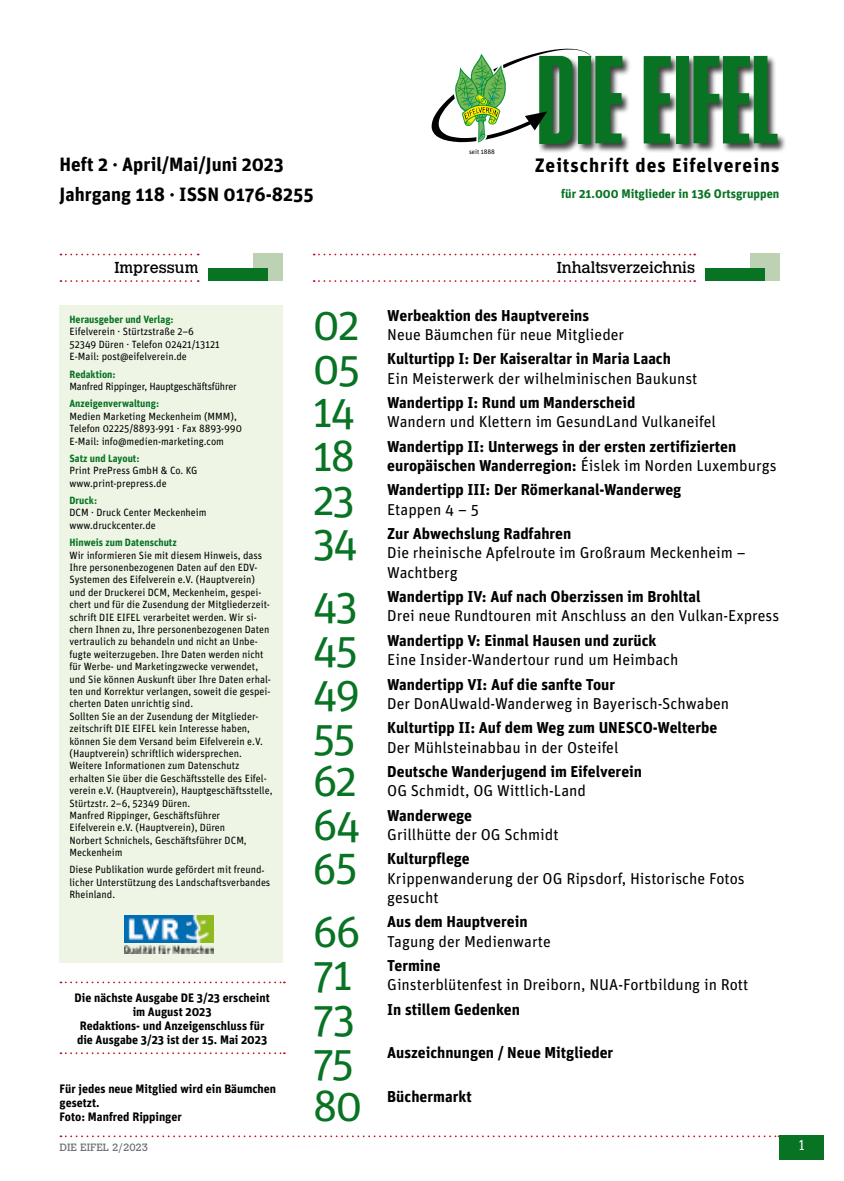
<style>
.page{position:relative;width:844px;height:1181px;background:#fff}
.page>*{position:absolute;margin:0;border:0;box-sizing:border-box;transform-origin:0 0}
.t1{font:43.75px "Unit OT";letter-spacing:-.05em;color:#087323}
.t2{font:700 19.43px "Unit OT";letter-spacing:.05em;color:#000}
.t3{font:700 19.25px/29.2px "Unit OT";color:#000}
.t4{font:700 15.75px/19.2px "Unit OT";color:#000}
.t5{font:15.75px/19.2px "Unit OT";color:#000}
.t6{font:15.75px "Calvert";color:#000}
.t7{font:300 14px "Calvert";color:#fff}
.t8{font:700 12.42px "Unit OT";color:#087323}
.t9{font:700 12.25px/14px "Unit OT";color:#000}
.t10{font:10.5px/12.4px "Unit OT";color:#000;scale:.96 1}
.t11{font:700 10.5px "Unit OT";color:#087323;scale:.96 1}
.t12{font:10.5px "Unit OT";letter-spacing:-.02em;color:#000;scale:.96 1}
.t13{font:10.5px "Calvert";color:#707172}
.t14{font:6.48px "Unit OT";color:#000}
.s1{font-weight:400}
</style>
<div class="page">
<svg style="left:60px;top:1135px;width:719px;height:2px"></svg>
<div style="left:537px;top:54px;width:249px;height:99px;background:#000;opacity:.75"></div>
<div style="left:676px;top:56px;width:12px;height:87px;background:#087323"></div>
<svg style="left:643px;top:56px;width:27px;height:87px;background:#3a854d"></svg>
<svg style="left:693px;top:56px;width:84px;height:87px;background:#4d8d5d"></svg>
<svg style="left:60px;top:254px;width:139px;height:1px"></svg>
<svg style="left:60px;top:280px;width:139px;height:2px"></svg>
<div style="left:779px;top:1135px;width:44px;height:25px;background:#087323"></div>
<div style="left:253px;top:254px;width:30px;height:27px;background:#bdd1b3"></div>
<div style="left:208px;top:269px;width:60px;height:12px;background:#087323"></div>
<svg style="left:313px;top:254px;width:382px;height:1px"></svg>
<svg style="left:313px;top:280px;width:382px;height:2px"></svg>
<div style="left:749px;top:254px;width:30px;height:27px;background:#bdd1b3"></div>
<div style="left:704px;top:269px;width:60px;height:12px;background:#087323"></div>
<svg style="left:431px;top:49px;width:191px;height:96px"></svg>
<div style="left:60px;top:305px;width:223px;height:658px;background:#eef5e5"></div>
<img style="left:124px;top:945px;width:90px;height:8px">
<img style="left:124px;top:916px;width:90px;height:26px">
<svg style="left:60px;top:1052px;width:225px;height:2px"></svg>
<svg style="left:60px;top:981px;width:225px;height:2px"></svg>
<h3 class="t3" style="left:60px;top:150px;width:256px">Heft 2 · April/Mai/Juni 2023<br>Jahrgang 118 · ISSN 0176-8255</h3>
<p class="t14" style="left:469px;top:148px;width:27px">seit 1888</p>
<h2 class="t2" style="left:534px;top:153px;width:246px">Zeitschrift des Eifelvereins</h2>
<p class="t8" style="left:561px;top:185px;width:219px">für 21.000 Mitglieder in 136 Ortsgruppen</p>
<h3 class="t6" style="left:114px;top:258px;width:86px">Impressum</h3>
<h3 class="t6" style="left:556px;top:258px;width:140px">Inhaltsverzeichnis</h3>
<p class="t11" style="left:69px;top:313px;width:110px">Herausgeber und Verlag:</p>
<p class="t10" style="left:69px;top:325px;width:158px">Eifelverein · Stürtzstraße 2–6<br>52349 Düren · Telefon 02421/13121<br>E-Mail: post@eifelverein.de</p>
<p class="t11" style="left:69px;top:367px;width:50px">Redaktion:</p>
<p class="t12" style="left:69px;top:380px;width:176px">Manfred Rippinger, Hauptgeschäftsführer</p>
<p class="t11" style="left:69px;top:397px;width:95px">Anzeigenverwaltung:</p>
<p class="t10" style="left:69px;top:410px;width:181px">Medien Marketing Meckenheim (MMM),<br>Telefon 02225/8893-991 · Fax 8893-990<br>E-Mail: info@medien-marketing.com</p>
<p class="t11" style="left:69px;top:451px;width:74px">Satz und Layout:</p>
<p class="t10" style="left:69px;top:464px;width:135px">Print PrePress GmbH &amp; Co. KG www.print-prepress.de</p>
<p class="t11" style="left:69px;top:493px;width:30px">Druck:</p>
<p class="t10" style="left:69px;top:506px;width:144px">DCM · Druck Center Meckenheim www.druckcenter.de</p>
<p class="t11" style="left:69px;top:536px;width:113px">Hinweis zum Datenschutz</p>
<p class="t10" style="left:69px;top:548px;width:213px">Wir informieren Sie mit diesem Hinweis, dass Ihre personenbezogenen Daten auf den EDV-Systemen des Eifelverein e.V. (Hauptverein) und der Druckerei DCM, Meckenheim, gespei&shy;chert und für die Zusendung der Mitgliederzeit&shy;schrift DIE EIFEL verarbeitet werden. Wir si&shy;chern Ihnen zu, Ihre personenbezogenen Daten vertraulich zu behandeln und nicht an Unbe&shy;fugte weiterzugeben. Ihre Daten werden nicht für Werbe- und Marketingzwecke verwendet, und Sie können Auskunft über Ihre Daten erhal&shy;ten und Korrektur verlangen, soweit die gespei&shy;cherten Daten unrichtig sind.<br>Sollten Sie an der Zusendung der Mitglieder&shy;zeitschrift DIE EIFEL kein Interesse haben, können Sie dem Versand beim Eifelverein e.V. (Hauptverein) schriftlich widersprechen.<br>Weitere Informationen zum Datenschutz erhalten Sie über die Geschäftsstelle des Eifel&shy;verein e.V. (Hauptverein), Hauptgeschäftsstelle, Stürtzstr. 2–6, 52349 Düren.<br>Manfred Rippinger, Geschäftsführer<br>Eifelverein e.V. (Hauptverein), Düren<br>Norbert Schnichels, Geschäftsführer DCM, Meckenheim</p>
<p class="t10" style="left:69px;top:863px;width:211px">Diese Publikation wurde gefördert mit freund&shy;licher Unterstützung des Landschaftsverbandes<br>Rheinland.</p>
<p class="t9" style="left:75px;top:990px;width:197px;text-align:center">Die nächste Ausgabe DE 3/23 erscheint im August 2023<br>Redaktions- und Anzeigenschluss für die Ausgabe 3/23 ist der 15. Mai 2023</p>
<p class="t9" style="left:60px;top:1082px;width:218px">Für jedes neue Mitglied wird ein Bäumchen gesetzt.<br>Foto: Manfred Rippinger</p>
<h1 class="t1" style="left:313px;top:297px;width:48px">02</h1>
<h3 class="t4" style="left:387px;top:305px;width:203px">Werbeaktion des Hauptvereins</h3>
<h3 class="t5" style="left:387px;top:324px;width:238px">Neue Bäumchen für neue Mitglieder</h3>
<h1 class="t1" style="left:313px;top:341px;width:49px">05</h1>
<h3 class="t4" style="left:387px;top:349px;width:285px">Kulturtipp I: Der Kaiseraltar in Maria Laach</h3>
<h3 class="t5" style="left:387px;top:368px;width:312px">Ein Meisterwerk der wilhelminischen Baukunst</h3>
<h1 class="t1" style="left:313px;top:384px;width:44px">14</h1>
<h3 class="t4" style="left:387px;top:392px;width:249px">Wandertipp I: Rund um Manderscheid</h3>
<h3 class="t5" style="left:387px;top:412px;width:330px">Wandern und Klettern im GesundLand Vulkaneifel</h3>
<h1 class="t1" style="left:313px;top:428px;width:44px">18</h1>
<h3 class="t4" style="left:387px;top:436px;width:390px">Wandertipp II: Unterwegs in der ersten zertifizierten europäischen Wanderregion: <span class="s1">Éislek im Norden Luxemburgs</span></h3>
<h1 class="t1" style="left:313px;top:472px;width:44px">23</h1>
<h3 class="t4" style="left:387px;top:480px;width:295px">Wandertipp III: Der Römerkanal-Wanderweg</h3>
<h3 class="t5" style="left:387px;top:499px;width:93px">Etappen 4 – 5</h3>
<h1 class="t1" style="left:313px;top:515px;width:47px">34</h1>
<h3 class="t4" style="left:387px;top:524px;width:186px">Zur Abwechslung Radfahren</h3>
<h3 class="t5" style="left:387px;top:543px;width:360px">Die rheinische Apfelroute im Großraum Meckenheim –<br>Wachtberg</h3>
<h1 class="t1" style="left:313px;top:578px;width:47px">43</h1>
<h3 class="t4" style="left:387px;top:587px;width:315px">Wandertipp IV: Auf nach Oberzissen im Brohltal</h3>
<h3 class="t5" style="left:387px;top:606px;width:393px">Drei neue Rundtouren mit Anschluss an den Vulkan-Express</h3>
<h1 class="t1" style="left:313px;top:622px;width:47px">45</h1>
<h3 class="t4" style="left:387px;top:630px;width:270px">Wandertipp V: Einmal Hausen und zurück</h3>
<h3 class="t5" style="left:387px;top:650px;width:293px">Eine Insider-Wandertour rund um Heimbach</h3>
<h1 class="t1" style="left:313px;top:666px;width:49px">49</h1>
<h3 class="t4" style="left:387px;top:674px;width:229px">Wandertipp VI: Auf die sanfte Tour</h3>
<h3 class="t5" style="left:387px;top:693px;width:343px">Der DonAUwald-Wanderweg in Bayerisch-Schwaben</h3>
<h1 class="t1" style="left:313px;top:709px;width:44px">55</h1>
<h3 class="t4" style="left:387px;top:718px;width:331px">Kulturtipp II: Auf dem Weg zum UNESCO-Welterbe</h3>
<h3 class="t5" style="left:387px;top:737px;width:233px">Der Mühlsteinabbau in der Osteifel</h3>
<h1 class="t1" style="left:313px;top:753px;width:46px">62</h1>
<h3 class="t4" style="left:387px;top:761px;width:256px">Deutsche Wanderjugend im Eifelverein</h3>
<h3 class="t5" style="left:387px;top:781px;width:200px">OG Schmidt, OG Wittlich-Land</h3>
<h1 class="t1" style="left:313px;top:797px;width:49px">64</h1>
<h3 class="t4" style="left:387px;top:805px;width:86px">Wanderwege</h3>
<h3 class="t5" style="left:387px;top:824px;width:173px">Grillhütte der OG Schmidt</h3>
<h1 class="t1" style="left:313px;top:841px;width:47px">65</h1>
<h3 class="t4" style="left:387px;top:849px;width:84px">Kulturpflege</h3>
<h3 class="t5" style="left:387px;top:868px;width:359px">Krippenwanderung der OG Ripsdorf, Historische Fotos gesucht</h3>
<h1 class="t1" style="left:313px;top:903px;width:50px">66</h1>
<h3 class="t4" style="left:387px;top:912px;width:142px">Aus dem Hauptverein</h3>
<h3 class="t5" style="left:387px;top:931px;width:165px">Tagung der Medienwarte</h3>
<h1 class="t1" style="left:313px;top:947px;width:41px">71</h1>
<h3 class="t4" style="left:387px;top:955px;width:55px">Termine</h3>
<h3 class="t5" style="left:387px;top:975px;width:362px">Ginsterblütenfest in Dreiborn, NUA-Fortbildung in Rott</h3>
<h1 class="t1" style="left:313px;top:991px;width:44px">73</h1>
<h3 class="t4" style="left:387px;top:999px;width:134px">In stillem Gedenken</h3>
<h1 class="t1" style="left:313px;top:1035px;width:43px">75</h1>
<h3 class="t4" style="left:387px;top:1043px;width:227px">Auszeichnungen / Neue Mitglieder</h3>
<h1 class="t1" style="left:313px;top:1078px;width:51px">80</h1>
<h3 class="t4" style="left:387px;top:1086px;width:86px">Büchermarkt</h3>
<p class="t13" style="left:60px;top:1141px;width:90px">DIE EIFEL 2/2023</p>
<h3 class="t7" style="left:797px;top:1137px;width:10px">1</h3>
</div>
